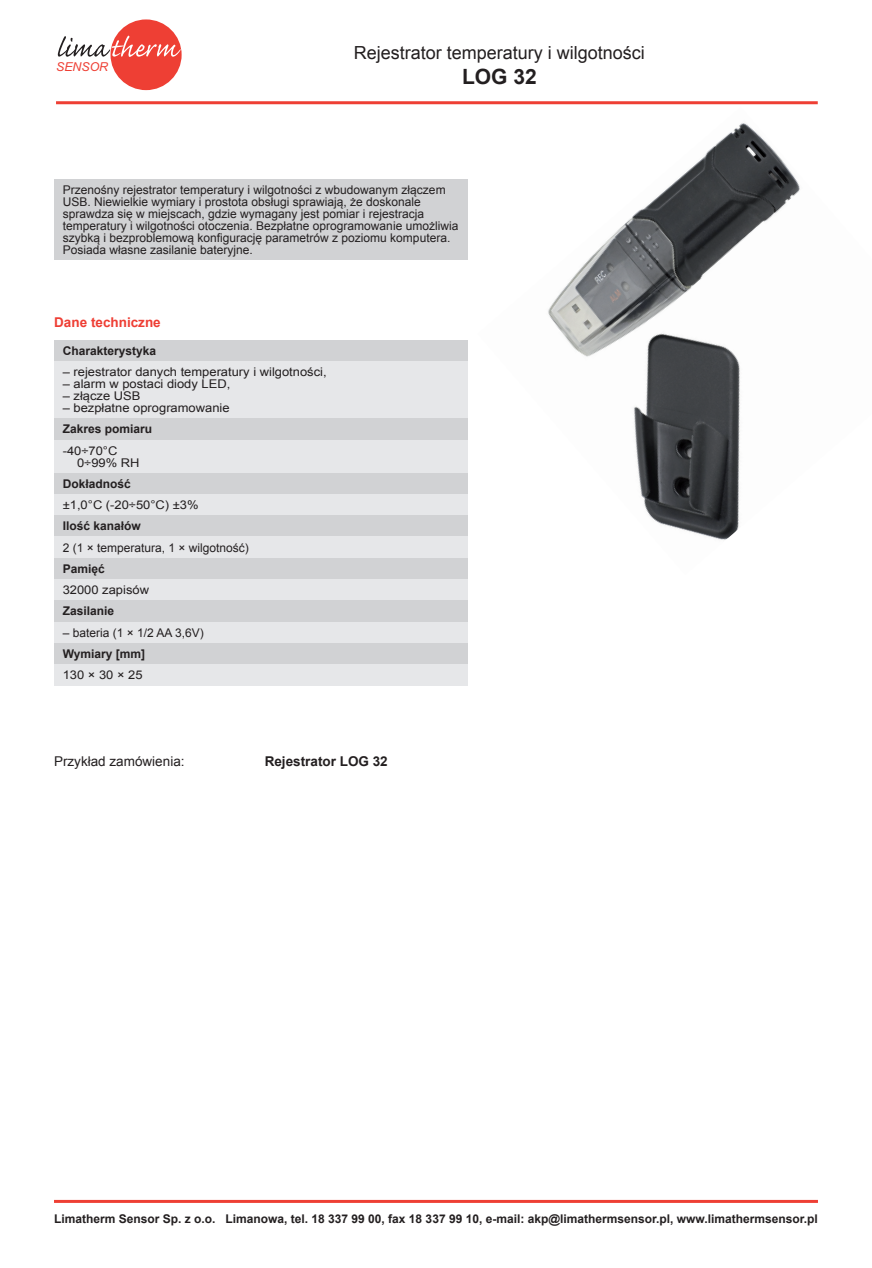
<style>
.page{position:relative;width:872px;height:1268px;background:#fff}
.page>*{position:absolute;margin:0;border:0;box-sizing:border-box;transform-origin:0 0}
.t1{font:700 21px "Arial";color:#231f20}
.t2{font:18px "Arial";color:#231f20}
.t3{font:13.5px "Arial";color:#231f20}
.t4{font:700 13.5px "Arial";color:#231f20}
.t5{font:700 13.5px "Arial";color:#ee3e34}
.t6{font:italic 12.3px "Arial";color:#ee3f34}
.t7{font:12px/12px "Arial";color:#231f20}
.t8{font:700 12px "Arial";color:#231f20}
.t9{font:12px/12px "Arial";color:#231f20;scale:1.08 1}
</style>
<div class="page">
<hr style="left:54px;top:1199px;width:764px;height:3px;background:#ee3f34">
<div style="left:110px;top:19px;width:72px;height:71px;background:#ee3f34;border-radius:50%"></div>
<svg style="left:58px;top:36px;width:123px;height:21px"></svg>
<hr style="left:56px;top:101px;width:761px;height:3px;background:#ee3f34">
<div style="left:54px;top:340px;width:414px;height:21px;background:#d1d2d4"></div>
<div style="left:54px;top:361px;width:414px;height:57px;background:#e6e7e9"></div>
<div style="left:54px;top:418px;width:414px;height:22px;background:#d1d2d4"></div>
<div style="left:54px;top:440px;width:414px;height:33px;background:#e6e7e9"></div>
<div style="left:54px;top:473px;width:414px;height:21px;background:#d1d2d4"></div>
<div style="left:54px;top:494px;width:414px;height:21px;background:#e6e7e9"></div>
<div style="left:54px;top:515px;width:414px;height:21px;background:#d1d2d4"></div>
<div style="left:54px;top:536px;width:414px;height:22px;background:#e6e7e9"></div>
<div style="left:54px;top:558px;width:414px;height:21px;background:#d1d2d4"></div>
<div style="left:54px;top:579px;width:414px;height:21px;background:#e6e7e9"></div>
<div style="left:54px;top:600px;width:414px;height:21px;background:#d1d2d4"></div>
<div style="left:54px;top:621px;width:414px;height:22px;background:#e6e7e9"></div>
<div style="left:54px;top:643px;width:414px;height:21px;background:#d1d2d4"></div>
<div style="left:54px;top:664px;width:414px;height:21px;background:#e6e7e9"></div>
<div style="left:54px;top:179px;width:414px;height:81px;background:#d1d2d4"></div>
<img style="left:548px;top:123px;width:252px;height:417px">
<p class="t6" style="left:56px;top:58px;width:54px">SENSOR</p>
<h2 class="t2" style="left:354px;top:41px;width:293px">Rejestrator temperatury i wilgotności</h2>
<h1 class="t1" style="left:462px;top:63px;width:76px">LOG 32</h1>
<p class="t7" style="left:63px;top:184px;width:397px">Przenośny rejestrator temperatury i wilgotności z wbudowanym złączem USB. Niewielkie wymiary i prostota obsługi sprawiają, że doskonale sprawdza się w miejscach, gdzie wymagany jest pomiar i rejestracja temperatury i wilgotności otoczenia. Bezpłatne oprogramowanie umożliwia szybką i bezproblemową konfigurację parametrów z poziomu komputera.<br>Posiada własne zasilanie bateryjne.</p>
<p class="t5" style="left:54px;top:313px;width:108px">Dane techniczne</p>
<p class="t8" style="left:63px;top:342px;width:95px">Charakterystyka</p>
<p class="t9" style="left:63px;top:366px;width:246px">– rejestrator danych temperatury i wilgotności,</p>
<p class="t9" style="left:63px;top:378px;width:157px">– alarm w postaci diody LED,</p>
<p class="t9" style="left:63px;top:390px;width:73px">– złącze USB</p>
<p class="t9" style="left:63px;top:402px;width:156px">– bezpłatne oprogramowanie</p>
<p class="t8" style="left:63px;top:421px;width:91px">Zakres pomiaru</p>
<p class="t9" style="left:77px;top:445px;width:59px;text-indent:-14px">-40÷70°C<br>0÷99% RH</p>
<p class="t8" style="left:63px;top:475px;width:70px">Dokładność</p>
<p class="t9" style="left:63px;top:499px;width:127px">±1,0°C (-20÷50°C) ±3%</p>
<p class="t8" style="left:63px;top:518px;width:80px">Ilość kanałów</p>
<p class="t7" style="left:63px;top:541px;width:188px">2 (1 × temperatura, 1 × wilgotność)</p>
<p class="t8" style="left:63px;top:560px;width:44px">Pamięć</p>
<p class="t9" style="left:63px;top:584px;width:81px">32000 zapisów</p>
<p class="t8" style="left:63px;top:603px;width:53px">Zasilanie</p>
<p class="t7" style="left:63px;top:626px;width:143px">– bateria (1 × 1/2 AA 3,6V)</p>
<p class="t8" style="left:63px;top:645px;width:84px">Wymiary [mm]</p>
<p class="t9" style="left:63px;top:669px;width:75px">130 × 30 × 25</p>
<p class="t3" style="left:54px;top:752px;width:132px">Przykład zamówienia:</p>
<p class="t4" style="left:265px;top:751px;width:125px">Rejestrator LOG 32</p>
<p class="t8" style="left:54px;top:1209px;width:765px">Limatherm Sensor Sp. z o.o. Limanowa, tel. 18 337 99 00, fax 18 337 99 10, e-mail: akp@limathermsensor.pl, www.limathermsensor.pl</p>
</div>
